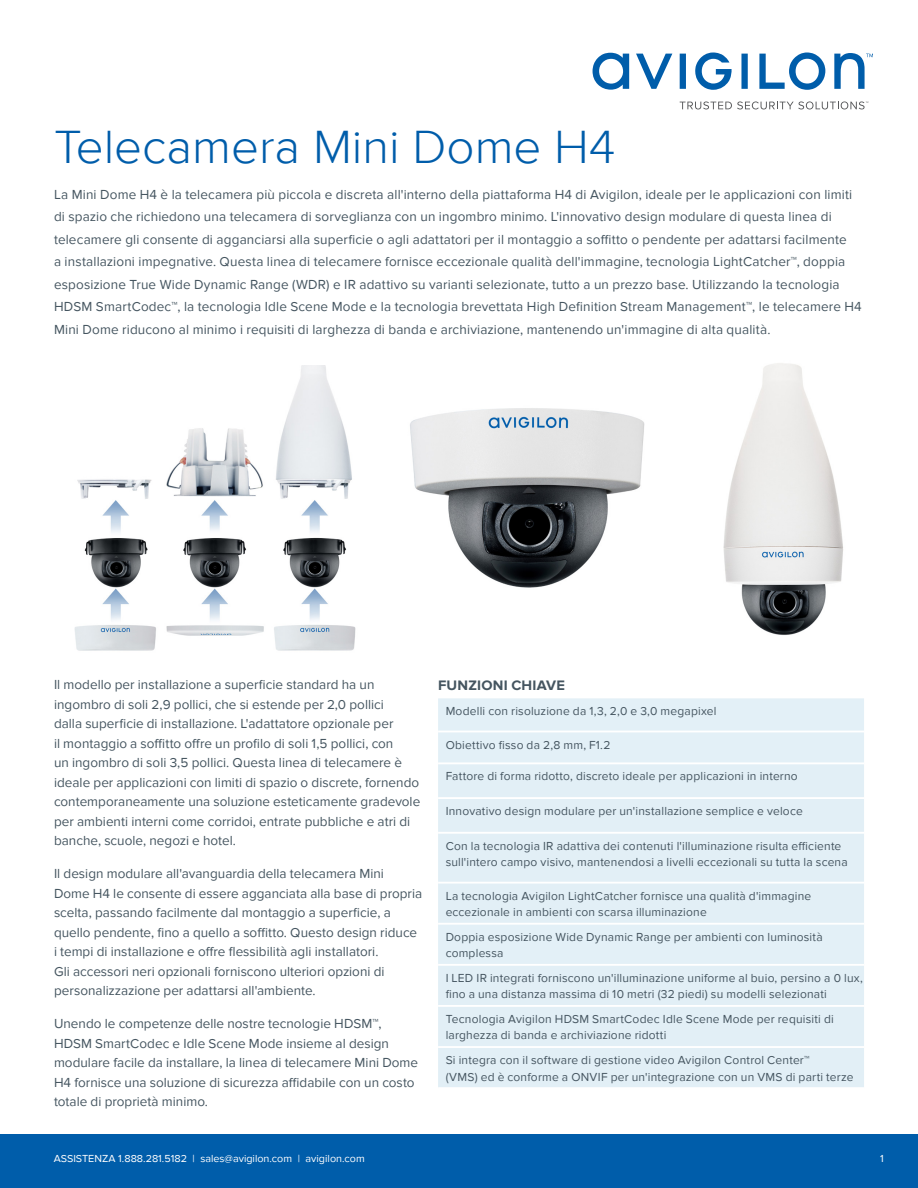
<style>
.page{position:relative;width:918px;height:1188px;background:#fff}
.page>*{position:absolute;margin:0;border:0;box-sizing:border-box;transform-origin:0 0}
.t1{font:300 48px "Proxima Nova";color:#005daa}
.t2{font:700 14.25px "Proxima Nova";letter-spacing:.01em;color:#455560}
.t3{font:13.5px/19.5px "Proxima Nova";letter-spacing:.005em;color:#455560}
.t4{font:12px/16.5px "Proxima Nova";letter-spacing:.015em;color:#455560}
.t5{font:10.5px "Proxima Nova";color:#fff}
</style>
<div class="page">
<div style="left:0;top:1134px;width:918px;height:54px;background:#005daa"></div>
<svg style="left:593px;top:52px;width:280px;height:38px"></svg>
<svg style="left:680px;top:101px;width:188px;height:8px"></svg>
<img style="left:74px;top:366px;width:282px;height:285px">
<div style="left:438px;top:698px;width:426px;height:64px;background:#e3f0f7"></div>
<div style="left:438px;top:764px;width:426px;height:323px;background:#e2eff6"></div>
<hr style="left:438px;top:731px;width:426px;height:1px;background:#fff">
<hr style="left:438px;top:923px;width:426px;height:2px;background:#fff">
<hr style="left:438px;top:964px;width:426px;height:2px;background:#fff">
<hr style="left:438px;top:1005px;width:426px;height:2px;background:#fff">
<hr style="left:438px;top:882px;width:426px;height:2px;background:#fff">
<hr style="left:438px;top:1046px;width:426px;height:2px;background:#fff">
<hr style="left:438px;top:832px;width:426px;height:2px;background:#fff">
<hr style="left:438px;top:797px;width:426px;height:2px;background:#fff">
<img style="left:410px;top:408px;width:235px;height:180px">
<img style="left:723px;top:363px;width:120px;height:272px">
<h1 class="t1" style="left:54px;top:119px;width:563px">Telecamera Mini Dome H4</h1>
<p class="t3" style="left:54px;top:183px;width:809px;line-height:22.5px">La Mini Dome H4 è la telecamera più piccola e discreta all'interno della piattaforma H4 di Avigilon, ideale per le applicazioni con limiti di spazio che richiedono una telecamera di sorveglianza con un ingombro minimo. L'innovativo design modulare di questa linea di telecamere gli consente di agganciarsi alla superficie o agli adattatori per il montaggio a soffitto o pendente per adattarsi facilmente<br>a installazioni impegnative. Questa linea di telecamere fornisce eccezionale qualità dell'immagine, tecnologia LightCatcher™, doppia esposizione True Wide Dynamic Range (WDR) e IR adattivo su varianti selezionate, tutto a un prezzo base. Utilizzando la tecnologia HDSM SmartCodec™, la tecnologia Idle Scene Mode e la tecnologia brevettata High Definition Stream Management™, le telecamere H4<br>Mini Dome riducono al minimo i requisiti di larghezza di banda e archiviazione, mantenendo un'immagine di alta qualità.</p>
<p class="t3" style="left:54px;top:675px;width:368px">Il modello per installazione a superficie standard ha un ingombro di soli 2,9 pollici, che si estende per 2,0 pollici<br>dalla superficie di installazione. L'adattatore opzionale per<br>il montaggio a soffitto offre un profilo di soli 1,5 pollici, con<br>un ingombro di soli 3,5 pollici. Questa linea di telecamere è ideale per applicazioni con limiti di spazio o discrete, fornendo contemporaneamente una soluzione esteticamente gradevole per ambienti interni come corridoi, entrate pubbliche e atri di banche, scuole, negozi e hotel.</p>
<p class="t3" style="left:54px;top:864px;width:370px">Il design modulare all'avanguardia della telecamera Mini Dome H4 le consente di essere agganciata alla base di propria scelta, passando facilmente dal montaggio a superficie, a quello pendente, fino a quello a soffitto. Questo design riduce i tempi di installazione e offre flessibilità agli installatori.<br>Gli accessori neri opzionali forniscono ulteriori opzioni di personalizzazione per adattarsi all'ambiente.</p>
<p class="t3" style="left:54px;top:1014px;width:366px">Unendo le competenze delle nostre tecnologie HDSM™, HDSM SmartCodec e Idle Scene Mode insieme al design modulare facile da installare, la linea di telecamere Mini Dome H4 fornisce una soluzione di sicurezza affidabile con un costo totale di proprietà minimo.</p>
<p class="t2" style="left:438px;top:677px;width:128px">FUNZIONI CHIAVE</p>
<p class="t4" style="left:446px;top:703px;width:272px">Modelli con risoluzione da 1,3, 2,0 e 3,0 megapixel</p>
<p class="t4" style="left:446px;top:736px;width:166px">Obiettivo fisso da 2,8 mm, F1.2</p>
<p class="t4" style="left:446px;top:768px;width:354px">Fattore di forma ridotto, discreto ideale per applicazioni in interno</p>
<p class="t4" style="left:446px;top:803px;width:359px">Innovativo design modulare per un'installazione semplice e veloce</p>
<p class="t4" style="left:446px;top:838px;width:404px">Con la tecnologia IR adattiva dei contenuti l'illuminazione risulta efficiente sull'intero campo visivo, mantenendosi a livelli eccezionali su tutta la scena</p>
<p class="t4" style="left:446px;top:888px;width:367px">La tecnologia Avigilon LightCatcher fornisce una qualità d'immagine eccezionale in ambienti con scarsa illuminazione</p>
<p class="t4" style="left:446px;top:929px;width:379px">Doppia esposizione Wide Dynamic Range per ambienti con luminosità complessa</p>
<p class="t4" style="left:446px;top:970px;width:419px">I LED IR integrati forniscono un'illuminazione uniforme al buio, persino a 0 lux, fino a una distanza massima di 10 metri (32 piedi) su modelli selezionati</p>
<p class="t4" style="left:446px;top:1011px;width:390px">Tecnologia Avigilon HDSM SmartCodec Idle Scene Mode per requisiti di larghezza di banda e archiviazione ridotti</p>
<p class="t4" style="left:446px;top:1052px;width:409px">Si integra con il software di gestione video Avigilon Control Center™<br>(VMS) ed è conforme a ONVIF per un'integrazione con un VMS di parti terze</p>
<p class="t5" style="left:54px;top:1153px;width:312px">ASSISTENZA 1.888.281.5182 | sales@avigilon.com | avigilon.com</p>
<p class="t5" style="left:880px;top:1153px;width:5px">1</p>
</div>
